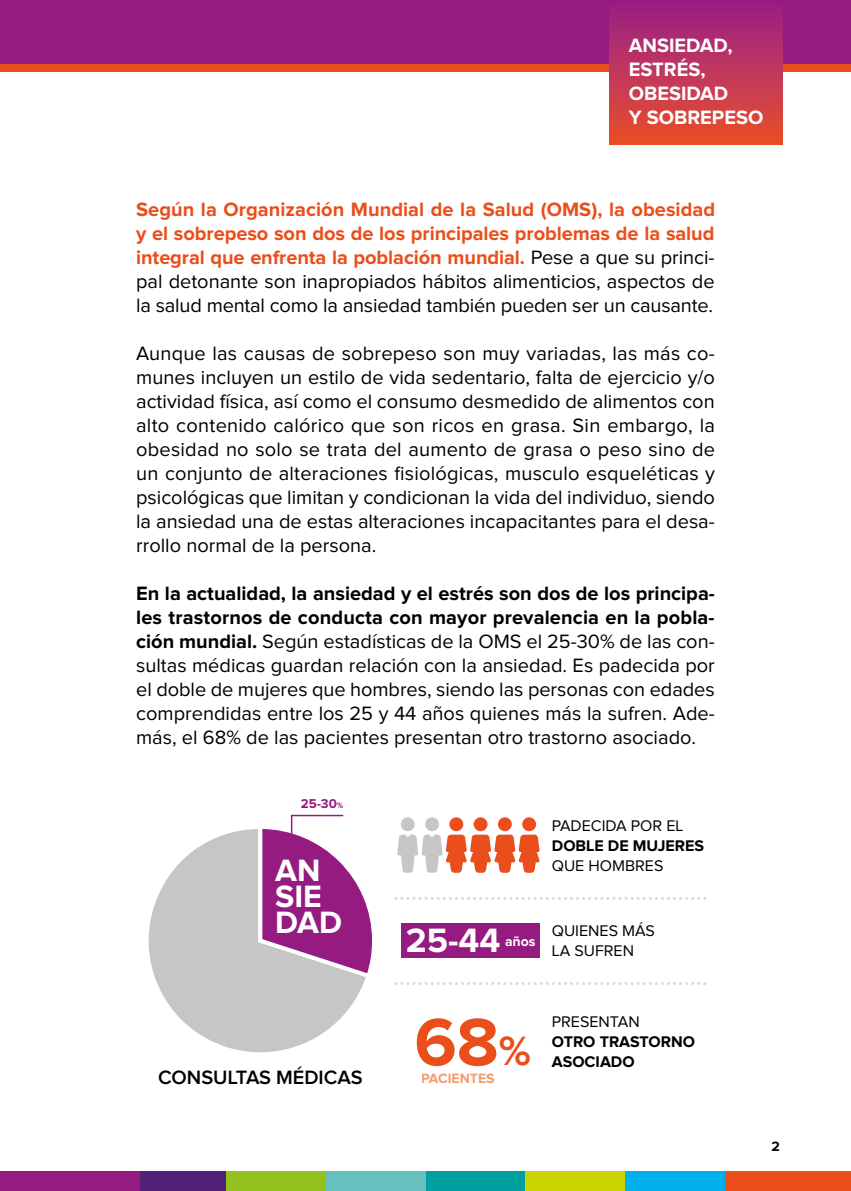
<style>
.page{position:relative;width:851px;height:1191px;background:#fff}
.page>*{position:absolute;margin:0;border:0;box-sizing:border-box;transform-origin:0 0}
.t1{font:700 69.4px "Proxima Nova";color:#e94e1b}
.t2{font:700 35px "Proxima Nova";color:#fff}
.t3{font:700 32px/25.6px "Proxima Nova";color:#fff}
.t4{font:20px/24px "Proxima Nova";color:#000;text-align:justify}
.t5{font:700 20px/24px "Proxima Nova";letter-spacing:-.005em;color:#e94e1b;text-align:justify}
.t6{font:700 20px/24px "Proxima Nova";color:#fff}
.t7{font:600 20px "Proxima Nova";color:#000}
.t8{font:16px "Proxima Nova";color:#000}
.t9{font:700 16px "Proxima Nova";color:#000}
.t10{font:700 14px "Proxima Nova";color:#f49c70}
.t11{font:700 14px "Proxima Nova";color:#fff}
.t12{font:700 14px "Proxima Nova";color:#000}
.t13{font:700 13.2px "Proxima Nova";color:#951b81}
.s1{font-weight:400;color:#000}
.s2{font-weight:700}
.s3{font-size:8.2px}
.s4{font-size:42.4px}
</style>
<div class="page">
<div style="left:711px;top:1171px;width:139px;height:20px;background:#e94e1b"></div>
<div style="left:625px;top:1171px;width:100px;height:20px;background:#00b1eb"></div>
<div style="left:525px;top:1171px;width:100px;height:20px;background:#cad400"></div>
<div style="left:425px;top:1171px;width:100px;height:20px;background:#009fa0"></div>
<div style="left:126px;top:1171px;width:99px;height:20px;background:#512178"></div>
<div style="left:0;top:1171px;width:140px;height:20px;background:#951b81"></div>
<div style="left:325px;top:1171px;width:100px;height:20px;background:#66c1be"></div>
<div style="left:225px;top:1171px;width:100px;height:20px;background:#95c11f"></div>
<div style="left:0;top:0;width:850px;height:64px;background:#951b81"></div>
<div style="left:0;top:64px;width:850px;height:8px;background:#e94e1b"></div>
<div style="left:609px;top:0;width:173px;height:144px;background:linear-gradient(to bottom,#971e89,#e84e2a)"></div>
<svg style="left:148px;top:829px;width:218px;height:224px;fill:#c6c6c6"></svg>
<svg style="left:258px;top:814px;width:114px;height:164px"></svg>
<div style="left:425px;top:817px;width:14px;height:14px;background:#c6c6c6;border-radius:50%"></div>
<div style="left:401px;top:817px;width:13px;height:14px;background:#c6c6c6;border-radius:50%"></div>
<div style="left:449px;top:817px;width:14px;height:14px;background:#e94e1b;border-radius:50%"></div>
<div style="left:473px;top:817px;width:14px;height:14px;background:#e94e1b;border-radius:50%"></div>
<div style="left:498px;top:817px;width:13px;height:14px;background:#e94e1b;border-radius:50%"></div>
<div style="left:522px;top:817px;width:14px;height:14px;background:#e94e1b;border-radius:50%"></div>
<svg style="left:397px;top:834px;width:142px;height:38px"></svg>
<svg style="left:394px;top:897px;width:312px;height:3px"></svg>
<svg style="left:394px;top:982px;width:312px;height:3px"></svg>
<div style="left:401px;top:923px;width:138px;height:34px;background:#951b81"></div>
<p class="t6" style="left:628px;top:34px;width:136px">ANSIEDAD,<br>ESTRÉS,<br>OBESIDAD<br>Y SOBREPESO</p>
<p class="t5" style="left:136px;top:198px;width:580px">Según la Organización Mundial de la Salud (OMS), la obesidad y el sobrepeso son dos de los principales problemas de la salud integral que enfrenta la población mundial. <span class="s1">Pese a que su princi&shy;pal detonante son inapropiados hábitos alimenticios, aspectos de la salud mental como la ansiedad también pueden ser un causante.</span></p>
<p class="t4" style="left:136px;top:342px;width:580px">Aunque las causas de sobrepeso son muy variadas, las más co&shy;munes incluyen un estilo de vida sedentario, falta de ejercicio y/o actividad física, así como el consumo desmedido de alimentos con alto contenido calórico que son ricos en grasa. Sin embargo, la obesidad no solo se trata del aumento de grasa o peso sino de un conjunto de alteraciones fisiológicas, musculo esqueléticas y psicológicas que limitan y condicionan la vida del individuo, siendo la ansiedad una de estas alteraciones incapacitantes para el desa&shy;rrollo normal de la persona.</p>
<p class="t4" style="left:136px;top:582px;width:580px"><span class="s2">En la actualidad, la ansiedad y el estrés son dos de los principa&shy;les trastornos de conducta con mayor prevalencia en la pobla&shy;ción mundial.</span> Según estadísticas de la OMS el 25-30% de las con&shy;sultas médicas guardan relación con la ansiedad. Es padecida por el doble de mujeres que hombres, siendo las personas con edades comprendidas entre los 25 y 44 años quienes más la sufren. Ade&shy;más, el 68% de las pacientes presentan otro trastorno asociado.</p>
<p class="t13" style="left:301px;top:797px;width:44px">25-30<span class="s3">%</span></p>
<h3 class="t3" style="left:275px;top:859px;width:68px">AN<br>SIE<br>DAD</h3>
<p class="t7" style="left:158px;top:1067px;width:206px">CONSULTAS MÉDICAS</p>
<p class="t8" style="left:551px;top:818px;width:133px">PADECIDA POR EL</p>
<p class="t9" style="left:551px;top:838px;width:154px">DOBLE DE MUJERES</p>
<p class="t8" style="left:551px;top:858px;width:113px">QUE HOMBRES</p>
<h2 class="t2" style="left:405px;top:924px;width:96px">25-44</h2>
<p class="t11" style="left:505px;top:934px;width:32px">años</p>
<p class="t8" style="left:551px;top:923px;width:104px">QUIENES MÁS</p>
<p class="t8" style="left:551px;top:943px;width:84px">LA SUFREN</p>
<h1 class="t1" style="left:414px;top:1010px;width:118px">68<span class="s4">%</span></h1>
<p class="t10" style="left:421px;top:1071px;width:75px">PACIENTES</p>
<p class="t8" style="left:551px;top:1014px;width:89px">PRESENTAN</p>
<p class="t9" style="left:551px;top:1034px;width:144px">OTRO TRASTORNO</p>
<p class="t9" style="left:551px;top:1054px;width:84px">ASOCIADO</p>
<p class="t12" style="left:771px;top:1140px;width:10px">2</p>
</div>
